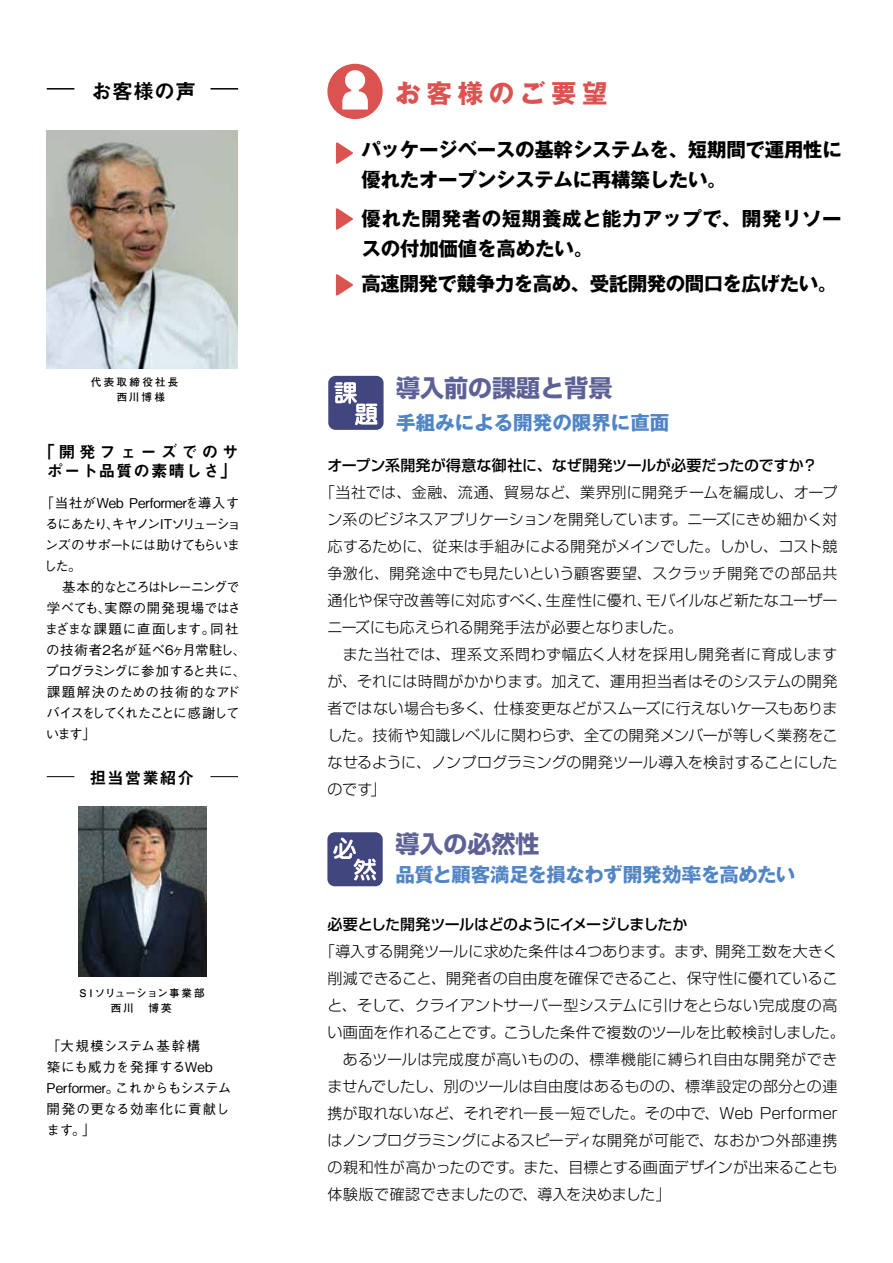
<style>
.page{position:relative;width:893px;height:1263px;background:#fff}
.page>*{position:absolute;margin:0;border:0;box-sizing:border-box;transform-origin:0 0}
.t1{font:700 25.5px "Gothic MB101 Pro";letter-spacing:.22em;color:#db5351}
.t2{font:700 24px "Shin Go Pro";color:#5d6195}
.t3{font:21px "Midashi Go Pro MB31";color:#000}
.t4{font:700 19.5px/30px "Gothic MB101 Pro";letter-spacing:-.015em;color:#000}
.t5{font:700 19.5px/30px "Gothic MB101 Pro";letter-spacing:.03em;color:#000}
.t6{font:700 19.5px "Gothic MB101 Pro";letter-spacing:-.025em;color:#5185c5}
.t7{font:700 19.5px "Gothic MB101 Pro";color:#5185c5}
.t8{font:16.5px/19.5px "Midashi Go Pro MB31";letter-spacing:.065em;color:#000;text-align:center}
.t9{font:300 15px/27px "Shin Go Pro";letter-spacing:.015em;color:#000}
.t10{font:500 15px "Shin Go Pro";letter-spacing:-.015em;color:#000}
.t11{font:500 15px "Shin Go Pro";letter-spacing:-.045em;color:#000}
.t12{font:500 13.5px/21px "Gothic BBB Pro";letter-spacing:-.055em;color:#000}
.t13{font:500 13.5px/21px "Gothic BBB Pro";color:#000}
.t14{font:500 13.5px/21px "Gothic BBB Pro";letter-spacing:-.06em;color:#000}
.t15{font:700 10.5px/15px "Futo Go B101 Pro";letter-spacing:.005em;color:#000;text-align:center}
.t16{font:700 10.5px/15px "Futo Go B101 Pro";letter-spacing:.23em;color:#000;text-align:center}
</style>
<div class="page">
<svg style="left:336px;top:142px;width:17px;height:22px"></svg>
<svg style="left:336px;top:208px;width:17px;height:22px"></svg>
<hr style="left:210px;top:88px;width:28px;height:2px;background:#000">
<hr style="left:47px;top:88px;width:27px;height:2px;background:#000">
<div style="left:327px;top:64px;width:56px;height:55px;background:#db5351;border-radius:50%"></div>
<svg style="left:342px;top:70px;width:26px;height:39px"></svg>
<div style="left:328px;top:376px;width:56px;height:54px;background:#42467e;border-radius:7px"></div>
<svg style="left:334px;top:382px;width:44px;height:43px"></svg>
<div style="left:327px;top:832px;width:56px;height:54px;background:#42467e;border-radius:7px"></div>
<svg style="left:333px;top:837px;width:43px;height:43px"></svg>
<svg style="left:336px;top:274px;width:17px;height:22px"></svg>
<img style="left:46px;top:130px;width:192px;height:238px">
<svg style="left:210px;top:776px;width:28px;height:1px"></svg>
<svg style="left:47px;top:776px;width:27px;height:1px"></svg>
<img style="left:79px;top:807px;width:127px;height:170px">
<h3 class="t3" style="left:91px;top:74px;width:106px">お客様の声</h3>
<h1 class="t1" style="left:395px;top:72px;width:214px">お客様のご要望</h1>
<h3 class="t4" style="left:361px;top:133px;width:482px">パッケージベースの基幹システムを、短期間で運用性に優れたオープンシステムに再構築したい。</h3>
<h3 class="t5" style="left:361px;top:201px;width:482px">優れた開発者の短期養成と能力アップで、開発リソースの付加価値を高めたい。</h3>
<h3 class="t4" style="left:361px;top:267px;width:477px">高速開発で競争力を高め、受託開発の間口を広げたい。</h3>
<p class="t16" style="left:91px;top:373px;width:102px">代表取締役社長　西川博様</p>
<p class="t8" style="left:39px;top:440px;width:202px">「開発フェーズでのサポート品質の素晴しさ」</p>
<p class="t14" style="left:40px;top:491px;width:202px">「当社がWeb Performerを導入するにあたり、キヤノンITソリューションズのサポートには助けてもらいました。</p>
<p class="t12" style="left:45px;top:575px;width:203px;text-indent:17px">基本的なところはトレーニングで学べても、実際の開発現場ではさまざまな課題に直面します。同社の技術者2名が延べ6ヶ月常駐し、プログラミングに参加すると共に、課題解決のための技術的なアドバイスをしてくれたことに感謝しています」</p>
<p class="t8" style="left:90px;top:766px;width:106px">担当営業紹介</p>
<p class="t15" style="left:78px;top:984px;width:128px">ＳＩソリューション事業部西川　博英</p>
<p class="t13" style="left:47px;top:1034px;width:186px">「大規模システム基幹構<br>築にも威力を発揮するWeb<br>Performer。これからもシステム開発の更なる効率化に貢献します。」</p>
<h2 class="t2" style="left:396px;top:369px;width:217px">導入前の課題と背景</h2>
<h3 class="t7" style="left:396px;top:406px;width:274px">手組みによる開発の限界に直面</h3>
<p class="t10" style="left:327px;top:453px;width:491px">オープン系開発が得意な御社に、なぜ開発ツールが必要だったのですか？</p>
<p class="t9" style="left:327px;top:477px;width:512px;text-indent:-8px">「当社では、金融、流通、貿易など、業界別に開発チームを編成し、オープン系のビジネスアプリケーションを開発しています。ニーズにきめ細かく対応するために、従来は手組みによる開発がメインでした。しかし、コスト競争激化、開発途中でも見たいという顧客要望、スクラッチ開発での部品共通化や保守改善等に対応すべく、生産性に優れ、モバイルなど新たなユーザーニーズにも応えられる開発手法が必要となりました。<br>　また当社では、理系文系問わず幅広く人材を採用し開発者に育成しますが、それには時間がかかります。加えて、運用担当者はそのシステムの開発者ではない場合も多く、仕様変更などがスムーズに行えないケースもありました。技術や知識レベルに関わらず、全ての開発メンバーが等しく業務をこなせるように、ノンプログラミングの開発ツール導入を検討することにしたのです」</p>
<h2 class="t2" style="left:395px;top:825px;width:145px">導入の必然性</h2>
<h3 class="t6" style="left:395px;top:859px;width:401px">品質と顧客満足を損なわず開発効率を高めたい</h3>
<p class="t11" style="left:327px;top:912px;width:361px">必要とした開発ツールはどのようにイメージしましたか</p>
<p class="t9" style="left:327px;top:936px;width:519px;text-indent:-8px">「導入する開発ツールに求めた条件は４つあります。まず、開発工数を大きく削減できること、開発者の自由度を確保できること、保守性に優れていること、そして、クライアントサーバー型システムに引けをとらない完成度の高い画面を作れることです。こうした条件で複数のツールを比較検討しました。　あるツールは完成度が高いものの、標準機能に縛られ自由な開発ができませんでしたし、別のツールは自由度はあるものの、標準設定の部分との連携が取れないなど、それぞれ一長一短でした。その中で、Web Performerはノンプログラミングによるスピーディな開発が可能で、なおかつ外部連携の親和性が高かったのです。また、目標とする画面デザインが出来ることも体験版で確認できましたので、導入を決めました」</p>
</div>
